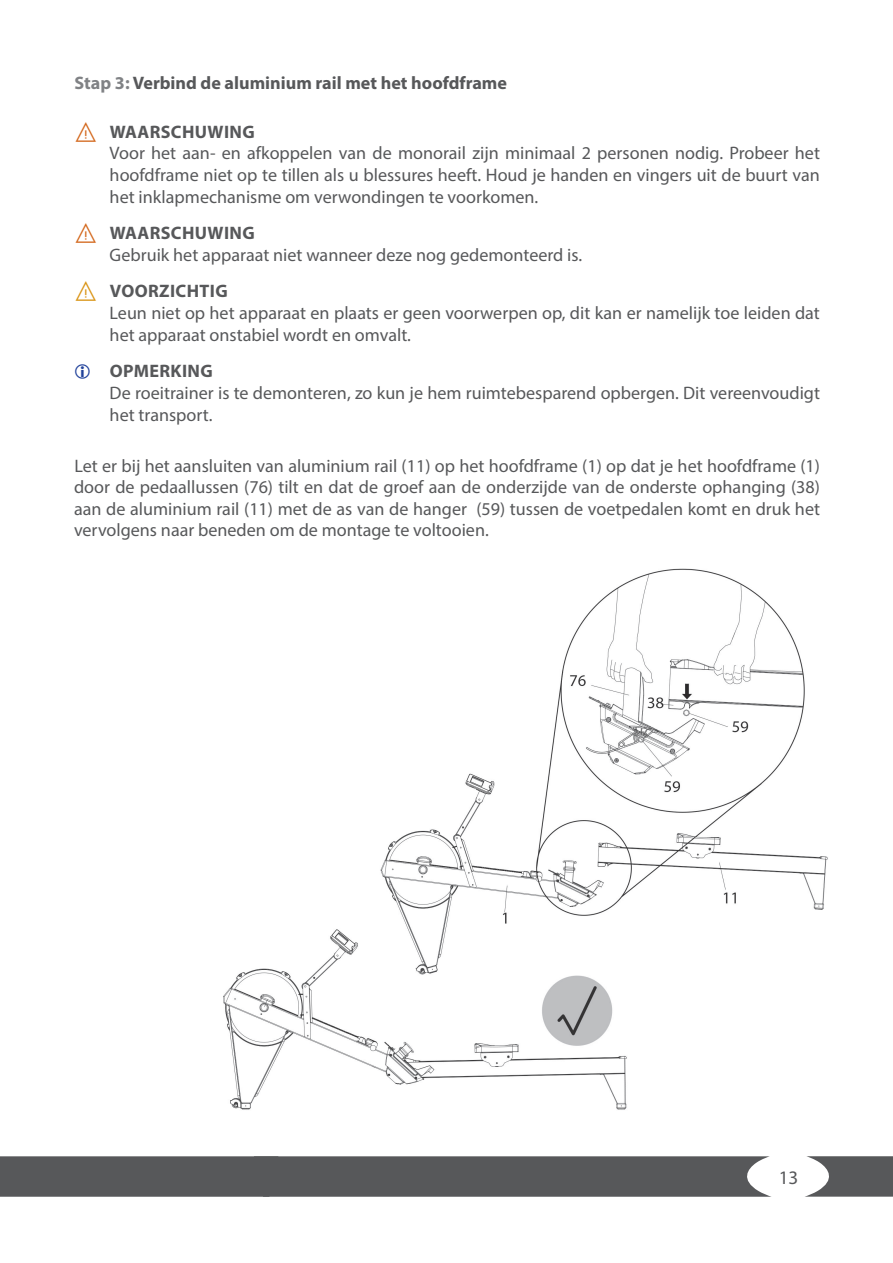
<style>
.page{position:relative;width:893px;height:1263px;background:#fff}
.page>*{position:absolute;margin:0;border:0;box-sizing:border-box;transform-origin:0 0}
.t1{font:19.2px "Myriad Pro";color:#57585a}
.Text_Hinweise{font:18.15px/21.8px "Myriad Pro";color:#57585a;text-align:justify}
.t2{font:700 18.15px "Myriad Pro";letter-spacing:.01em;color:#57585a}
.s1{color:#808285}
.s2{color:#d3661a}
.s3{color:#d99313}
</style>
<div class="page">
<img style="left:223px;top:568px;width:605px;height:542px">
<svg style="left:805px;top:1156px;width:88px;height:41px"></svg>
<svg style="left:0;top:1156px;width:771px;height:41px;background:#5d5e5f"></svg>
<p class="t2" style="left:75px;top:71px;width:434px"><span class="s1">Stap 3:</span> Verbind de aluminium rail met het hoofdframe</p>
<p class="t2" style="left:74px;top:120px;width:183px"><span class="s2">⚠</span> WAARSCHUWING</p>
<p class="Text_Hinweise" style="left:110px;top:142px;width:712px">Voor het aan- en afkoppelen van de monorail zijn minimaal 2 personen nodig. Probeer het hoofdframe niet op te tillen als u blessures heeft. Houd je handen en vingers uit de buurt van het inklapmechanisme om verwondingen te voorkomen.</p>
<p class="t2" style="left:74px;top:221px;width:183px"><span class="s2">⚠</span> WAARSCHUWING</p>
<p class="Text_Hinweise" style="left:110px;top:244px;width:474px">Gebruik het apparaat niet wanneer deze nog gedemonteerd is.</p>
<p class="t2" style="left:74px;top:279px;width:156px"><span class="s3">⚠</span> VOORZICHTIG</p>
<p class="Text_Hinweise" style="left:110px;top:302px;width:712px">Leun niet op het apparaat en plaats er geen voorwerpen op, dit kan er namelijk toe leiden dat het apparaat onstabiel wordt en omvalt.</p>
<p class="t2" style="left:110px;top:359px;width:104px">OPMERKING</p>
<p class="Text_Hinweise" style="left:110px;top:382px;width:712px">De roeitrainer is te demonteren, zo kun je hem ruimtebesparend opbergen. Dit vereenvoudigt het transport.</p>
<p class="Text_Hinweise" style="left:74px;top:455px;width:747px;line-height:21.3px">Let er bij het aansluiten van aluminium rail (11) op het hoofdframe (1) op dat je het hoofdframe (1) door de pedaallussen (76) tilt en dat de groef aan de onderzijde van de onderste ophanging (38) aan de aluminium rail (11) met de as van de hanger (59) tussen de voetpedalen komt en druk het vervolgens naar beneden om de montage te voltooien.</p>
<p class="t1" style="left:779px;top:1166px;width:21px">13</p>
</div>
